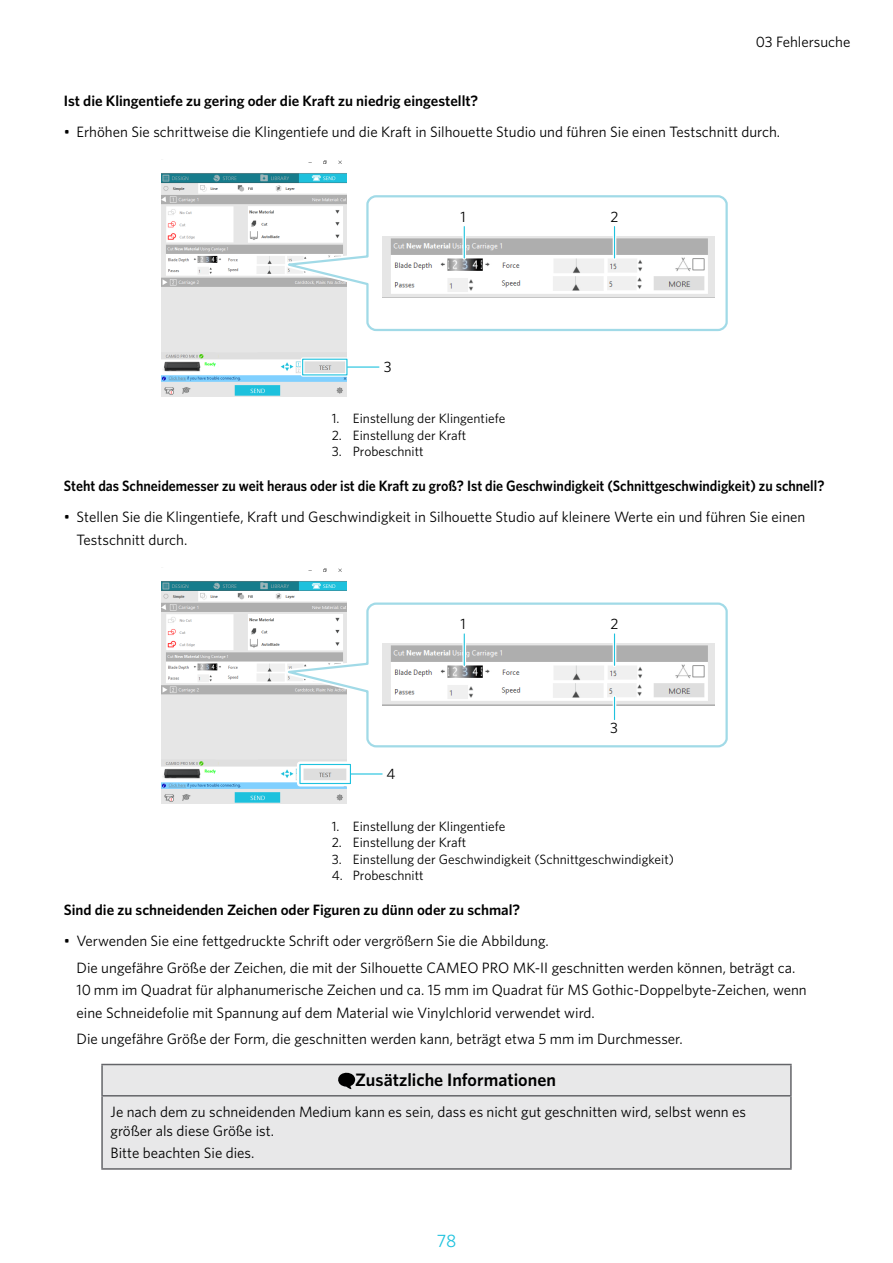
<style>
.page{position:relative;width:893px;height:1263px;background:#fff}
.page>*{position:absolute;margin:0;border:0;box-sizing:border-box;transform-origin:0 0}
.t1{font:600 18px "Whitney";color:#000}
.t2{font:18px "Whitney";color:#1fc2de}
.t3{font:15px/22.5px "Whitney";color:#000}
.t4{font:600 15px "Whitney";color:#000}
.t5{font:600 15px "Whitney";color:#000;scale:.93 1}
.t6{font:13.5px "Whitney";color:#000}
</style>
<div class="page">
<img style="left:162px;top:160px;width:185px;height:236px">
<svg style="left:254px;top:190px;width:93px;height:146px"></svg>
<svg style="left:276px;top:194px;width:452px;height:138px"></svg>
<img style="left:382px;top:236px;width:332px;height:62px">
<svg style="left:462px;top:227px;width:4px;height:31px"></svg>
<hr style="left:464px;top:227px;width:1px;height:31px;background:#1fc2de">
<hr style="left:613px;top:227px;width:3px;height:31px;background:#fff">
<hr style="left:614px;top:227px;width:1px;height:31px;background:#1fc2de">
<div style="left:301px;top:357px;width:48px;height:20px;border:4px solid #fff"></div>
<div style="left:302px;top:359px;width:45px;height:16px;border:1px solid #1fc2de"></div>
<hr style="left:348px;top:366px;width:31px;height:2px;background:#1fc2de">
<img style="left:162px;top:568px;width:185px;height:236px">
<svg style="left:254px;top:598px;width:93px;height:154px"></svg>
<svg style="left:276px;top:601px;width:452px;height:147px"></svg>
<img style="left:382px;top:643px;width:332px;height:62px">
<svg style="left:462px;top:634px;width:4px;height:31px"></svg>
<hr style="left:464px;top:634px;width:1px;height:31px;background:#1fc2de">
<hr style="left:613px;top:634px;width:3px;height:31px;background:#fff">
<hr style="left:614px;top:634px;width:1px;height:31px;background:#1fc2de">
<hr style="left:613px;top:697px;width:3px;height:22px;background:#fff">
<svg style="left:614px;top:697px;width:1px;height:22px"></svg>
<div style="left:297px;top:761px;width:56px;height:25px;border:6px solid #fff"></div>
<div style="left:299px;top:764px;width:52px;height:20px;border:1px solid #1fc2de"></div>
<hr style="left:351px;top:773px;width:31px;height:1px;background:#1fc2de">
<div style="left:103px;top:1065px;width:687px;height:103px;background:#e8e8e9"></div>
<hr style="left:101px;top:1064px;width:691px;height:1px;background:#646569">
<hr style="left:101px;top:1065px;width:2px;height:30px;background:#646569">
<hr style="left:790px;top:1065px;width:2px;height:30px;background:#646569">
<hr style="left:101px;top:1095px;width:691px;height:1px;background:#646569">
<hr style="left:101px;top:1096px;width:2px;height:72px;background:#646569">
<hr style="left:790px;top:1096px;width:2px;height:72px;background:#646569">
<hr style="left:101px;top:1168px;width:691px;height:2px;background:#646569">
<svg style="left:337px;top:1072px;width:18px;height:17px"></svg>
<p class="t3" style="left:756px;top:30px;width:96px">03 Fehlersuche</p>
<p class="t4" style="left:64px;top:91px;width:416px">Ist die Klingentiefe zu gering oder die Kraft zu niedrig eingestellt?</p>
<p class="t3" style="left:64px;top:120px;width:718px">• Erhöhen Sie schrittweise die Klingentiefe und die Kraft in Silhouette Studio und führen Sie einen Testschnitt durch.</p>
<p class="t3" style="left:384px;top:355px;width:9px">3</p>
<p class="t3" style="left:461px;top:205px;width:7px">1</p>
<p class="t3" style="left:610px;top:205px;width:10px">2</p>
<p class="t6" style="left:332px;top:410px;width:175px">1. Einstellung der Klingentiefe</p>
<p class="t6" style="left:332px;top:426px;width:136px">2. Einstellung der Kraft</p>
<p class="t6" style="left:332px;top:443px;width:93px">3. Probeschnitt</p>
<p class="t5" style="left:64px;top:476px;width:819px">Steht das Schneidemesser zu weit heraus oder ist die Kraft zu groß? Ist die Geschwindigkeit (Schnittgeschwindigkeit) zu schnell?</p>
<p class="t3" style="left:77px;top:505px;width:730px;text-indent:-13px">• Stellen Sie die Klingentiefe, Kraft und Geschwindigkeit in Silhouette Studio auf kleinere Werte ein und führen Sie einen<br>Testschnitt durch.</p>
<p class="t3" style="left:386px;top:762px;width:10px">4</p>
<p class="t3" style="left:461px;top:612px;width:7px">1</p>
<p class="t3" style="left:610px;top:612px;width:10px">2</p>
<p class="t3" style="left:610px;top:716px;width:9px">3</p>
<p class="t6" style="left:332px;top:817px;width:175px">1. Einstellung der Klingentiefe</p>
<p class="t6" style="left:332px;top:833px;width:136px">2. Einstellung der Kraft</p>
<p class="t6" style="left:332px;top:850px;width:344px">3. Einstellung der Geschwindigkeit (Schnittgeschwindigkeit)</p>
<p class="t6" style="left:332px;top:866px;width:93px">4. Probeschnitt</p>
<p class="t4" style="left:64px;top:900px;width:458px">Sind die zu schneidenden Zeichen oder Figuren zu dünn oder zu schmal?</p>
<p class="t3" style="left:77px;top:927px;width:720px;line-height:26.7px;text-indent:-13px">• Verwenden Sie eine fettgedruckte Schrift oder vergrößern Sie die Abbildung.<br>Die ungefähre Größe der Zeichen, die mit der Silhouette CAMEO PRO MK-II geschnitten werden können, beträgt ca.</p>
<p class="t3" style="left:77px;top:978px;width:732px">10 mm im Quadrat für alphanumerische Zeichen und ca. 15 mm im Quadrat für MS Gothic-Doppelbyte-Zeichen, wenn eine Schneidefolie mit Spannung auf dem Material wie Vinylchlorid verwendet wird.</p>
<p class="t3" style="left:77px;top:1027px;width:608px">Die ungefähre Größe der Form, die geschnitten werden kann, beträgt etwa 5 mm im Durchmesser.</p>
<p class="t1" style="left:355px;top:1068px;width:202px">Zusätzliche Informationen</p>
<p class="t3" style="left:111px;top:1102px;width:637px;line-height:19.5px">Je nach dem zu schneidenden Medium kann es sein, dass es nicht gut geschnitten wird, selbst wenn es größer als diese Größe ist.</p>
<p class="t3" style="left:111px;top:1141px;width:145px">Bitte beachten Sie dies.</p>
<p class="t2" style="left:437px;top:1229px;width:21px">78</p>
</div>
